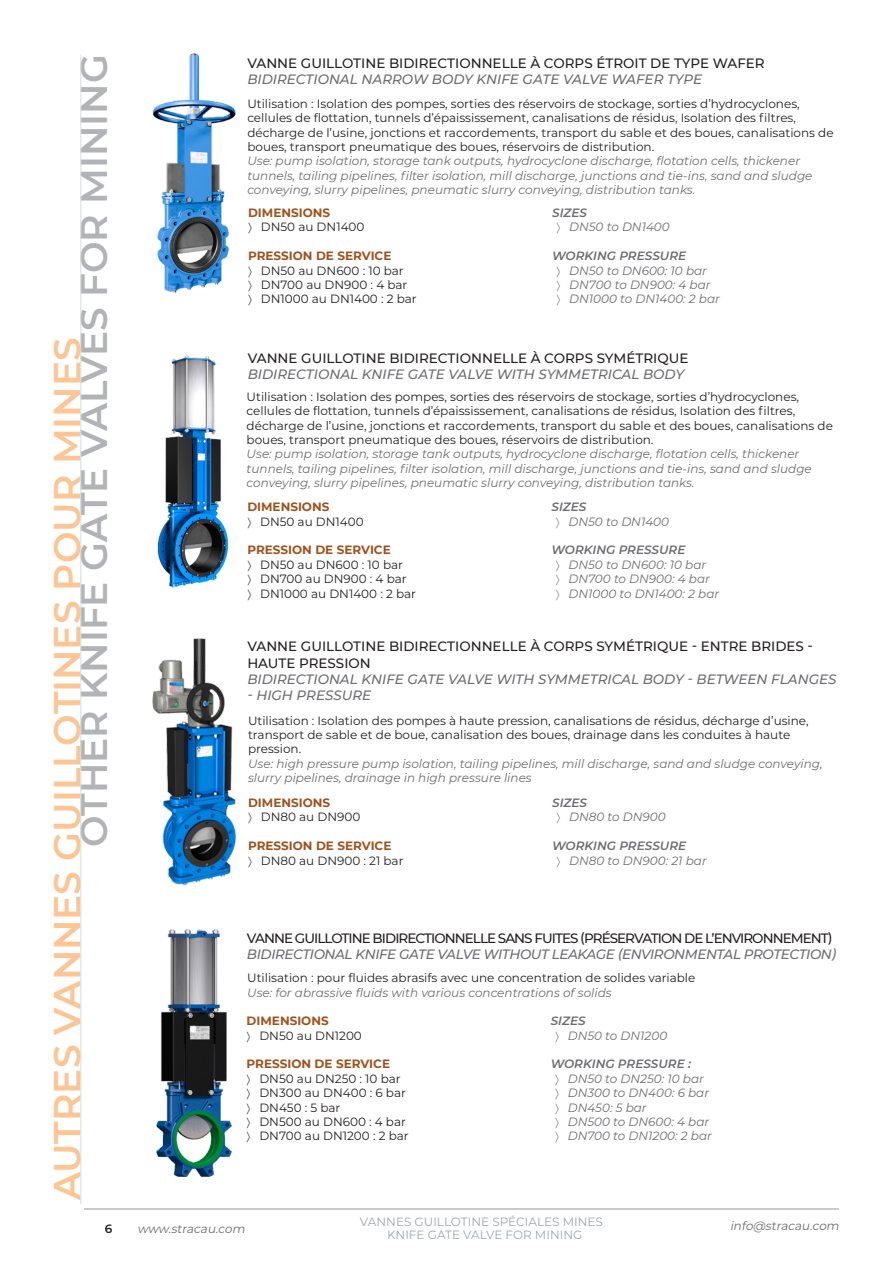
<style>
.page{position:relative;width:893px;height:1263px;background:#fff}
.page>*{position:absolute;margin:0;border:0;box-sizing:border-box;transform-origin:0 0}
.H2_-_PROCESS_WATER{font:600 37.5px "Montserrat";color:#fcc593}
.H2_-_PROCESS_WATER-2{font:600 37.5px "Montserrat";color:#b2b3b7}
.DESIGNATION_FR{font:500 13.5px/16.2px "Montserrat";color:#231f20}
.DESIGNATION_EN{font:italic 500 13.5px "Montserrat";letter-spacing:-.01em;color:#6c6d70}
.DESIGNATION_FR-2{font:500 13.5px "Montserrat";letter-spacing:-.07em;color:#231f20}
.DESIGNATION_EN-2{font:italic 500 13.5px "Montserrat";letter-spacing:-.03em;color:#6c6d70}
.H2_-_EN{font:italic 500 13.5px "Montserrat";color:#6c6d70}
.t1{font:12px/14.4px "Montserrat";color:#231f20}
.t2{font:italic 12px/14.4px "Montserrat";color:#6c6d70}
.Sous_titres_FR{font:700 12px "Montserrat";color:#a1531e}
.Sous_titres_EN{font:italic 600 12px "Montserrat";color:#6c6d70}
.t3{font:12px "Montserrat";color:#9ea6aa}
.t4{font:italic 12px "Montserrat";color:#6c6d70}
.t5{font:600 12px "Montserrat";color:#231f20}
</style>
<div class="page">
<hr style="left:84px;top:1208px;width:755px;height:1px;background:#939598">
<img style="left:153px;top:54px;width:82px;height:238px">
<img style="left:157px;top:355px;width:72px;height:233px">
<img style="left:152px;top:638px;width:84px;height:247px">
<img style="left:157px;top:930px;width:74px;height:247px">
<hr style="left:80px;top:54px;width:1px;height:1150px;background:#d9dcde">
<p class="H2_-_PROCESS_WATER-2" style="left:67px;top:847px;width:794px;rotate:-90deg">OTHER KNIFE GATE VALVES FOR MINING</p>
<p class="H2_-_PROCESS_WATER" style="left:41px;top:1200px;width:864px;rotate:-90deg">AUTRES VANNES GUILLOTINES POUR MINES</p>
<p class="DESIGNATION_FR" style="left:247px;top:54px;width:519px">VANNE GUILLOTINE BIDIRECTIONNELLE À CORPS ÉTROIT DE TYPE WAFER</p>
<p class="DESIGNATION_EN" style="left:247px;top:70px;width:456px">BIDIRECTIONAL NARROW BODY KNIFE GATE VALVE WAFER TYPE</p>
<p class="t1" style="left:247px;top:96px;width:588px">Utilisation : Isolation des pompes, sorties des réservoirs de stockage, sorties d’hydrocyclones, cellules de flottation, tunnels d’épaississement, canalisations de résidus, Isolation des filtres, décharge de l’usine, jonctions et raccordements, transport du sable et des boues, canalisations de boues, transport pneumatique des boues, réservoirs de distribution.</p>
<p class="t2" style="left:247px;top:154px;width:567px">Use: pump isolation, storage tank outputs, hydrocyclone discharge, flotation cells, thickener tunnels, tailing pipelines, filter isolation, mill discharge, junctions and tie-ins, sand and sludge conveying, slurry pipelines, pneumatic slurry conveying, distribution tanks.</p>
<p class="Sous_titres_FR" style="left:248px;top:204px;width:84px">DIMENSIONS</p>
<p class="t1" style="left:248px;top:220px;width:118px">〉 DN50 au DN1400</p>
<p class="Sous_titres_FR" style="left:248px;top:247px;width:145px">PRESSION DE SERVICE</p>
<p class="t1" style="left:248px;top:263px;width:157px">〉 DN50 au DN600 : 10 bar</p>
<p class="t1" style="left:248px;top:277px;width:161px">〉 DN700 au DN900 : 4 bar</p>
<p class="t1" style="left:248px;top:292px;width:170px">〉 DN1000 au DN1400 : 2 bar</p>
<p class="Sous_titres_EN" style="left:552px;top:204px;width:36px">SIZES</p>
<p class="t2" style="left:556px;top:220px;width:115px">〉 DN50 to DN1400</p>
<p class="Sous_titres_EN" style="left:552px;top:247px;width:135px">WORKING PRESSURE</p>
<p class="t2" style="left:556px;top:263px;width:152px">〉 DN50 to DN600: 10 bar</p>
<p class="t2" style="left:556px;top:277px;width:156px">〉 DN700 to DN900: 4 bar</p>
<p class="t2" style="left:556px;top:292px;width:165px">〉 DN1000 to DN1400: 2 bar</p>
<p class="DESIGNATION_FR" style="left:248px;top:349px;width:442px">VANNE GUILLOTINE BIDIRECTIONNELLE À CORPS SYMÉTRIQUE</p>
<p class="H2_-_EN" style="left:248px;top:365px;width:438px">BIDIRECTIONAL KNIFE GATE VALVE WITH SYMMETRICAL BODY</p>
<p class="t1" style="left:247px;top:389px;width:588px">Utilisation : Isolation des pompes, sorties des réservoirs de stockage, sorties d’hydrocyclones, cellules de flottation, tunnels d’épaississement, canalisations de résidus, Isolation des filtres, décharge de l’usine, jonctions et raccordements, transport du sable et des boues, canalisations de boues, transport pneumatique des boues, réservoirs de distribution.</p>
<p class="t2" style="left:247px;top:446px;width:567px">Use: pump isolation, storage tank outputs, hydrocyclone discharge, flotation cells, thickener tunnels, tailing pipelines, filter isolation, mill discharge, junctions and tie-ins, sand and sludge conveying, slurry pipelines, pneumatic slurry conveying, distribution tanks.</p>
<p class="Sous_titres_FR" style="left:247px;top:498px;width:84px">DIMENSIONS</p>
<p class="t1" style="left:247px;top:514px;width:118px">〉 DN50 au DN1400</p>
<p class="Sous_titres_FR" style="left:247px;top:541px;width:145px">PRESSION DE SERVICE</p>
<p class="t1" style="left:247px;top:557px;width:157px">〉 DN50 au DN600 : 10 bar</p>
<p class="t1" style="left:247px;top:571px;width:161px">〉 DN700 au DN900 : 4 bar</p>
<p class="t1" style="left:247px;top:586px;width:170px">〉 DN1000 au DN1400 : 2 bar</p>
<p class="Sous_titres_EN" style="left:551px;top:498px;width:36px">SIZES</p>
<p class="t2" style="left:556px;top:514px;width:115px">〉 DN50 to DN1400</p>
<p class="Sous_titres_EN" style="left:551px;top:542px;width:135px">WORKING PRESSURE</p>
<p class="t2" style="left:556px;top:557px;width:152px">〉 DN50 to DN600: 10 bar</p>
<p class="t2" style="left:556px;top:571px;width:156px">〉 DN700 to DN900: 4 bar</p>
<p class="t2" style="left:556px;top:586px;width:165px">〉 DN1000 to DN1400: 2 bar</p>
<p class="DESIGNATION_FR" style="left:247px;top:638px;width:567px">VANNE GUILLOTINE BIDIRECTIONNELLE À CORPS SYMÉTRIQUE - ENTRE BRIDES -<br>HAUTE PRESSION</p>
<p class="DESIGNATION_EN" style="left:247px;top:670px;width:591px">BIDIRECTIONAL KNIFE GATE VALVE WITH SYMMETRICAL BODY - BETWEEN FLANGES</p>
<p class="DESIGNATION_EN" style="left:247px;top:686px;width:126px">- HIGH PRESSURE</p>
<p class="t1" style="left:248px;top:713px;width:562px">Utilisation : Isolation des pompes à haute pression, canalisations de résidus, décharge d’usine, transport de sable et de boue, canalisation des boues, drainage dans les conduites à haute pression.</p>
<p class="t2" style="left:248px;top:756px;width:576px">Use: high pressure pump isolation, tailing pipelines, mill discharge, sand and sludge conveying,</p>
<p class="t2" style="left:248px;top:770px;width:285px">slurry pipelines, drainage in high pressure lines</p>
<p class="Sous_titres_FR" style="left:248px;top:794px;width:84px">DIMENSIONS</p>
<p class="t1" style="left:248px;top:809px;width:114px">〉 DN80 au DN900</p>
<p class="Sous_titres_FR" style="left:248px;top:837px;width:145px">PRESSION DE SERVICE</p>
<p class="t1" style="left:248px;top:853px;width:157px">〉 DN80 au DN900 : 21 bar</p>
<p class="Sous_titres_EN" style="left:552px;top:794px;width:36px">SIZES</p>
<p class="t2" style="left:556px;top:809px;width:111px">〉 DN80 to DN900</p>
<p class="Sous_titres_EN" style="left:552px;top:837px;width:135px">WORKING PRESSURE</p>
<p class="t2" style="left:556px;top:853px;width:152px">〉 DN80 to DN900: 21 bar</p>
<p class="DESIGNATION_FR-2" style="left:247px;top:929px;width:587px">VANNE GUILLOTINE BIDIRECTIONNELLE SANS FUITES (PRÉSERVATION DE L’ENVIRONNEMENT)</p>
<p class="DESIGNATION_EN-2" style="left:247px;top:945px;width:591px">BIDIRECTIONAL KNIFE GATE VALVE WITHOUT LEAKAGE (ENVIRONMENTAL PROTECTION)</p>
<p class="t1" style="left:247px;top:970px;width:450px">Utilisation : pour fluides abrasifs avec une concentration de solides variable</p>
<p class="t2" style="left:247px;top:985px;width:366px">Use: for abrassive fluids with various concentrations of solids</p>
<p class="Sous_titres_FR" style="left:247px;top:1012px;width:84px">DIMENSIONS</p>
<p class="t1" style="left:247px;top:1028px;width:117px">〉 DN50 au DN1200</p>
<p class="Sous_titres_FR" style="left:247px;top:1055px;width:145px">PRESSION DE SERVICE</p>
<p class="t1" style="left:247px;top:1071px;width:156px">〉 DN50 au DN250 : 10 bar</p>
<p class="t1" style="left:247px;top:1085px;width:161px">〉 DN300 au DN400 : 6 bar</p>
<p class="t1" style="left:247px;top:1100px;width:95px">〉 DN450 : 5 bar</p>
<p class="t1" style="left:247px;top:1114px;width:161px">〉 DN500 au DN600 : 4 bar</p>
<p class="t1" style="left:247px;top:1128px;width:164px">〉 DN700 au DN1200 : 2 bar</p>
<p class="Sous_titres_EN" style="left:551px;top:1012px;width:36px">SIZES</p>
<p class="t2" style="left:555px;top:1028px;width:114px">〉 DN50 to DN1200</p>
<p class="Sous_titres_EN" style="left:551px;top:1055px;width:142px">WORKING PRESSURE :</p>
<p class="t2" style="left:555px;top:1071px;width:151px">〉 DN50 to DN250: 10 bar</p>
<p class="t2" style="left:555px;top:1085px;width:156px">〉 DN300 to DN400: 6 bar</p>
<p class="t2" style="left:555px;top:1100px;width:93px">〉 DN450: 5 bar</p>
<p class="t2" style="left:555px;top:1114px;width:156px">〉 DN500 to DN600: 4 bar</p>
<p class="t2" style="left:555px;top:1128px;width:158px">〉 DN700 to DN1200: 2 bar</p>
<p class="t5" style="left:105px;top:1220px;width:9px">6</p>
<p class="t4" style="left:137px;top:1220px;width:112px">www.stracau.com</p>
<p class="t3" style="left:360px;top:1213px;width:244px">VANNES GUILLOTINE SPÉCIALES MINES</p>
<p class="t3" style="left:387px;top:1226px;width:197px">KNIFE GATE VALVE FOR MINING</p>
<p class="t4" style="left:730px;top:1218px;width:113px">info@stracau.com</p>
</div>
